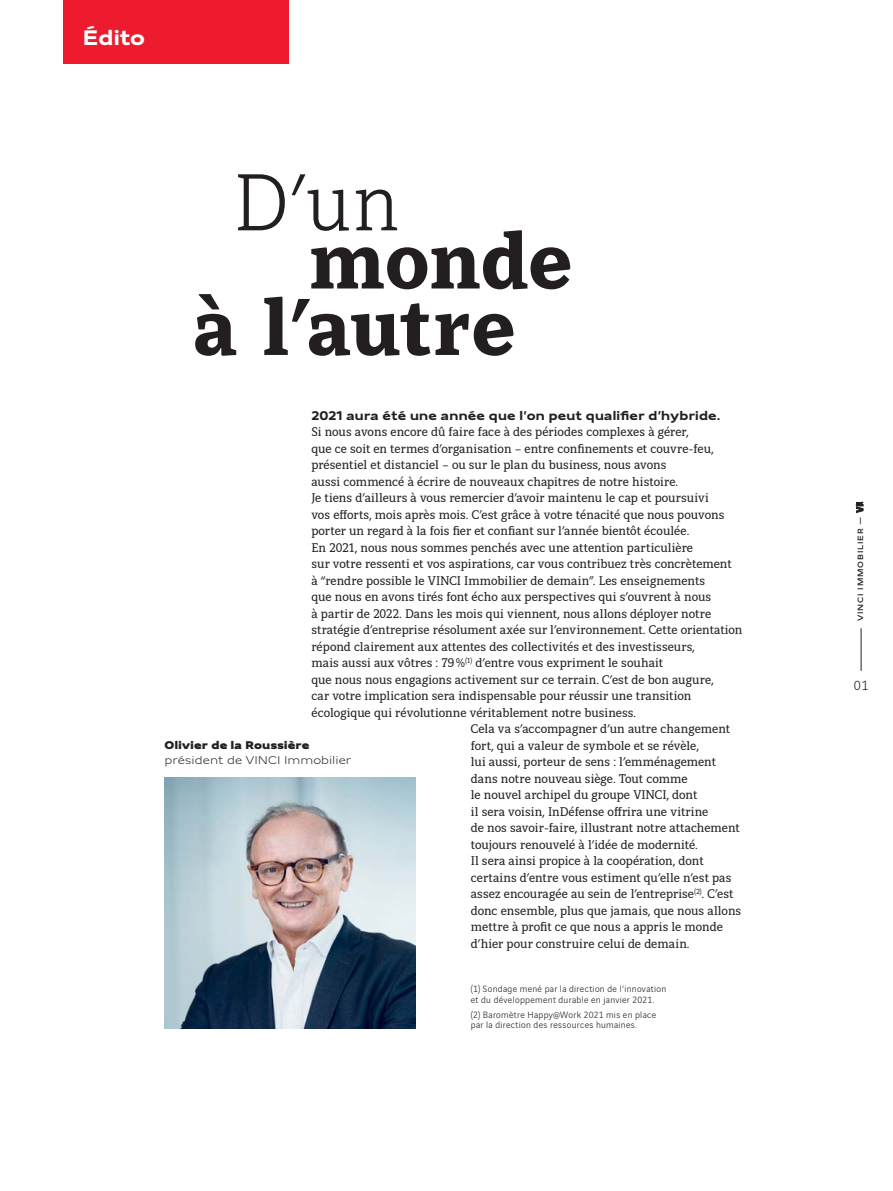
<style>
.page{position:relative;width:893px;height:1191px;background:#fff}
.page>*{position:absolute;margin:0;border:0;box-sizing:border-box;transform-origin:0 0}
.t1{font:700 86.25px/66.4px "Vinci Serif";letter-spacing:.005em;color:#231f20}
.t2{font:300 86.25px "Vinci Serif";color:#231f20}
.t3{font:700 22.5px "Vinci Sans Expanded";color:#fff}
.t4{font:300 14.1px "Vinci Sans";color:#231f20}
.t5{font:13.5px "Vinci Serif";color:#231f20}
.t6{font:700 13.5px "Vinci Sans Expanded";letter-spacing:.015em;color:#231f20}
.t7{font:300 12px "Vinci Sans Expanded";letter-spacing:.01em;color:#231f20}
.t8{font:900 12px "Vinci Sans Expanded";letter-spacing:.025em;color:#231f20}
.t9{font:300 9.75px/10.5px "Vinci Sans";letter-spacing:.03em;color:#231f20}
.t10{font:500 8.25px "Vinci Sans Expanded";letter-spacing:.1em;color:#231f20}
.s1{font-family:"Vinci Sans";font-weight:700;font-size:10.05px}
</style>
<div class="page">
<div style="left:64px;top:0;width:225px;height:64px;background:#ed1b2d"></div>
<img style="left:165px;top:777px;width:251px;height:251px">
<hr style="left:861px;top:628px;width:1px;height:43px;background:#231f20">
<h2 class="t3" style="left:83px;top:29px;width:64px">Édito</h2>
<h1 class="t2" style="left:233px;top:172px;width:168px">D’un</h1>
<h1 class="t1" style="left:194px;top:236px;width:380px;text-indent:115px">monde à l’autre</h1>
<p class="t6" style="left:311px;top:410px;width:411px">2021 aura été une année que l’on peut qualifier d’hybride.</p>
<p class="t5" style="left:311px;top:427px;width:379px">Si nous avons encore dû faire face à des périodes complexes à gérer,</p>
<p class="t5" style="left:311px;top:443px;width:404px">que ce soit en termes d’organisation – entre confinements et couvre-feu,</p>
<p class="t5" style="left:311px;top:460px;width:357px">présentiel et distanciel – ou sur le plan du business, nous avons</p>
<p class="t5" style="left:311px;top:476px;width:368px">aussi commencé à écrire de nouveaux chapitres de notre histoire.</p>
<p class="t5" style="left:311px;top:493px;width:399px">Je tiens d’ailleurs à vous remercier d’avoir maintenu le cap et poursuivi</p>
<p class="t5" style="left:311px;top:509px;width:415px">vos efforts, mois après mois. C’est grâce à votre ténacité que nous pouvons</p>
<p class="t5" style="left:311px;top:526px;width:380px">porter un regard à la fois fier et confiant sur l’année bientôt écoulée.</p>
<p class="t5" style="left:311px;top:542px;width:383px">En 2021, nous nous sommes penchés avec une attention particulière</p>
<p class="t5" style="left:311px;top:559px;width:422px">sur votre ressenti et vos aspirations, car vous contribuez très concrètement</p>
<p class="t5" style="left:311px;top:575px;width:395px">à “rendre possible le VINCI Immobilier de demain”. Les enseignements</p>
<p class="t5" style="left:311px;top:592px;width:401px">que nous en avons tirés font écho aux perspectives qui s’ouvrent à nous</p>
<p class="t5" style="left:311px;top:608px;width:401px">à partir de 2022. Dans les mois qui viennent, nous allons déployer notre</p>
<p class="t5" style="left:311px;top:625px;width:433px">stratégie d’entreprise résolument axée sur l’environnement. Cette orientation</p>
<p class="t5" style="left:311px;top:641px;width:385px">répond clairement aux attentes des collectivités et des investisseurs,</p>
<p class="t5" style="left:311px;top:658px;width:353px">mais aussi aux vôtres : 79 %<sup>(1)</sup> d’entre vous expriment le souhait</p>
<p class="t5" style="left:311px;top:674px;width:404px">que nous nous engagions activement sur ce terrain. C’est de bon augure,</p>
<p class="t5" style="left:311px;top:691px;width:381px">car votre implication sera indispensable pour réussir une transition</p>
<p class="t5" style="left:311px;top:707px;width:326px">écologique qui révolutionne véritablement notre business.</p>
<p class="t5" style="left:471px;top:724px;width:261px">Cela va s’accompagner d’un autre changement</p>
<p class="t5" style="left:471px;top:740px;width:230px">fort, qui a valeur de symbole et se révèle,</p>
<p class="t5" style="left:471px;top:757px;width:247px">lui aussi, porteur de sens : l’emménagement</p>
<p class="t5" style="left:471px;top:773px;width:218px">dans notre nouveau siège. Tout comme</p>
<p class="t5" style="left:471px;top:790px;width:228px">le nouvel archipel du groupe VINCI, dont</p>
<p class="t5" style="left:471px;top:806px;width:239px">il sera voisin, InDéfense offrira une vitrine</p>
<p class="t5" style="left:471px;top:823px;width:270px">de nos savoir-faire, illustrant notre attachement</p>
<p class="t5" style="left:471px;top:839px;width:229px">toujours renouvelé à l’idée de modernité.</p>
<p class="t5" style="left:471px;top:856px;width:234px">Il sera ainsi propice à la coopération, dont</p>
<p class="t5" style="left:471px;top:872px;width:262px">certains d’entre vous estiment qu’elle n’est pas</p>
<p class="t5" style="left:471px;top:889px;width:264px">assez encouragée au sein de l’entreprise<sup>(2)</sup>. C’est</p>
<p class="t5" style="left:471px;top:905px;width:272px">donc ensemble, plus que jamais, que nous allons</p>
<p class="t5" style="left:471px;top:922px;width:254px">mettre à profit ce que nous a appris le monde</p>
<p class="t5" style="left:471px;top:938px;width:220px">d’hier pour construire celui de demain.</p>
<p class="t8" style="left:164px;top:741px;width:147px">Olivier de la Roussière</p>
<p class="t7" style="left:164px;top:753px;width:188px">président de VINCI Immobilier</p>
<p class="t9" style="left:471px;top:985px;width:197px">(1) Sondage mené par la direction de l’innovation et du développement durable en janvier 2021.</p>
<p class="t9" style="left:471px;top:1010px;width:187px">(2) Baromètre Happy@Work 2021 mis en place par la direction des ressources humaines.</p>
<p class="t10" style="left:855px;top:621px;width:119px;rotate:-90deg">VINCI IMMOBILIER — <span class="s1">Vi</span></p>
<p class="t4" style="left:854px;top:680px;width:16px">01</p>
</div>
